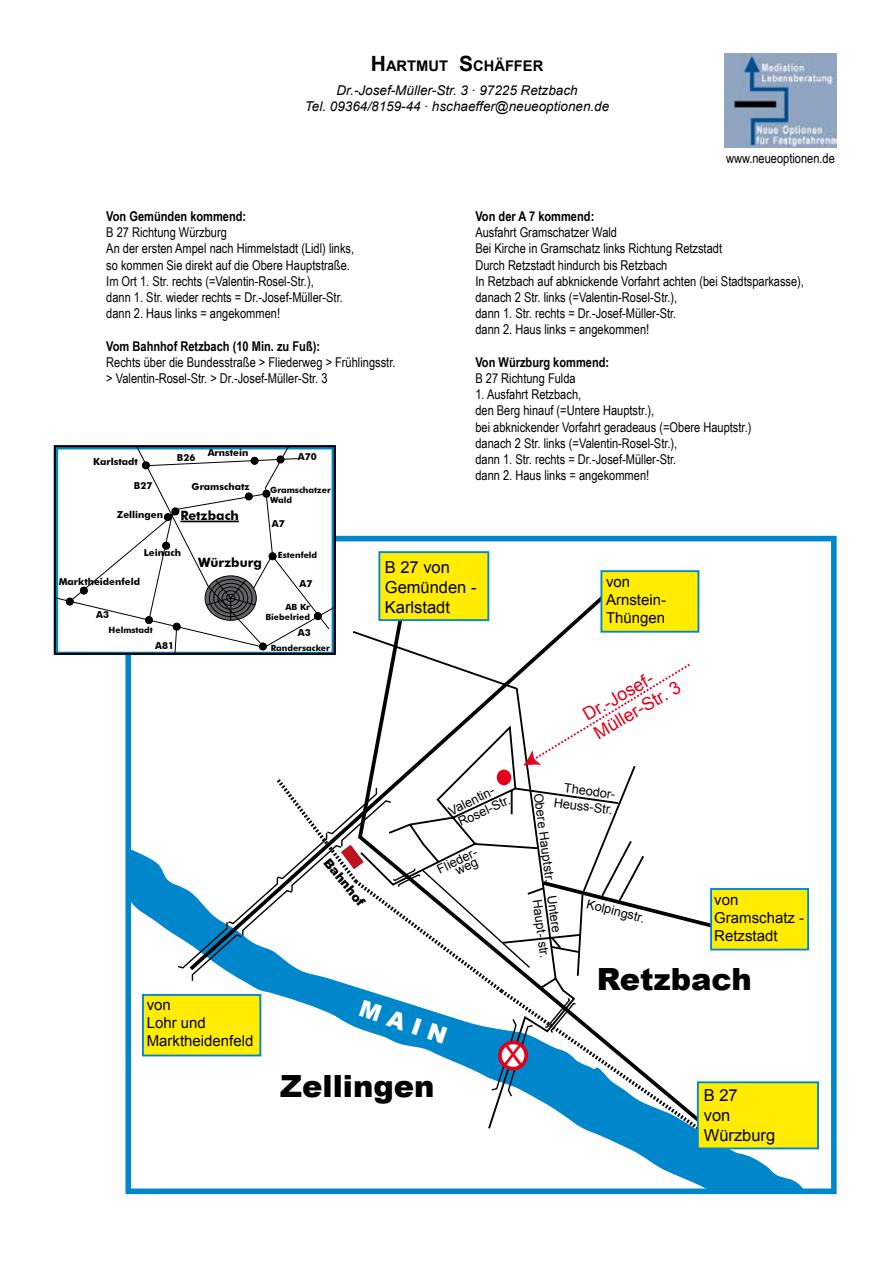
<style>
.page{position:relative;width:893px;height:1263px;background:#fff}
.page>*{position:absolute;margin:0;border:0;box-sizing:border-box;transform-origin:0 0}
.t1{font:900 30.6px "Arial";color:#000}
.t2{font:28.5px "Arial";color:#e2001a;scale:1.04 1}
.t3{font:900 23.1px "Arial";color:#fff}
.t4{font:18px/21.6px "Arial";color:#e2001a}
.t5{font:16.5px/19.8px "Arial";color:#000}
.t6{font:15px/18px "Arial";color:#000}
.t7{font:700 14.7px "Arial";color:#000}
.t8{font:13.5px/16.2px "Arial Narrow";color:#000}
.t9{font:700 13.5px "Arial Narrow";color:#000}
.t10{font:italic 13.5px/16.2px "Arial";color:#000;text-align:center}
.t11{font:12.75px/15.6px "Arial";color:#000;text-align:right}
.t12{font:700 12.75px "Futura BT";color:#000}
.t13{font:900 12.75px "Arial";color:#000}
.t14{font:700 9.6px "Futura BT";color:#000}
.t15{font:700 8.55px/10.2px "Futura BT";color:#000}
.s1{font-size:21px}
</style>
<div class="page">
<div style="left:125px;top:536px;width:712px;height:658px;border:6px solid #0086cb"></div>
<img style="left:725px;top:53px;width:112px;height:95px">
<svg style="left:636px;top:664px;width:54px;height:33px"></svg>
<div style="left:710px;top:888px;width:99px;height:62px;border:2px solid #0086cb"></div>
<div style="left:379px;top:552px;width:109px;height:68px;background:#ffec00"></div>
<div style="left:378px;top:551px;width:111px;height:70px;border:2px solid #0086cb"></div>
<svg style="left:127px;top:848px;width:678px;height:345px"></svg>
<svg style="left:176px;top:921px;width:67px;height:61px"></svg>
<svg style="left:186px;top:567px;width:450px;height:407px"></svg>
<div style="left:698px;top:1082px;width:120px;height:66px;background:#ffec00"></div>
<div style="left:697px;top:1081px;width:122px;height:68px;border:2px solid #0086cb"></div>
<div style="left:601px;top:571px;width:97px;height:61px;background:#ffec00"></div>
<div style="left:600px;top:570px;width:99px;height:63px;border:2px solid #0086cb"></div>
<div style="left:143px;top:995px;width:117px;height:60px;background:#ffec00"></div>
<div style="left:142px;top:994px;width:119px;height:62px;border:2px solid #0086cb"></div>
<svg style="left:53px;top:445px;width:280px;height:204px"></svg>
<svg style="left:141px;top:461px;width:9px;height:8px"></svg>
<svg style="left:244px;top:492px;width:9px;height:8px"></svg>
<div style="left:262px;top:490px;width:8px;height:8px;border:1px solid #000;border-radius:50%"></div>
<svg style="left:262px;top:490px;width:9px;height:7px"></svg>
<svg style="left:268px;top:552px;width:9px;height:8px"></svg>
<svg style="left:313px;top:612px;width:9px;height:8px"></svg>
<svg style="left:258px;top:642px;width:9px;height:8px"></svg>
<div style="left:251px;top:457px;width:8px;height:8px;border:1px solid #000;border-radius:50%"></div>
<svg style="left:250px;top:457px;width:9px;height:7px"></svg>
<svg style="left:276px;top:455px;width:9px;height:8px"></svg>
<svg style="left:145px;top:616px;width:8px;height:8px"></svg>
<svg style="left:65px;top:507px;width:115px;height:98px"></svg>
<svg style="left:172px;top:623px;width:9px;height:29px"></svg>
<div style="left:54px;top:445px;width:282px;height:210px;border:2px solid #000"></div>
<hr style="left:180px;top:521px;width:59px;height:1px;background:#000">
<svg style="left:273px;top:775px;width:444px;height:363px"></svg>
<p class="t7" style="left:371px;top:56px;width:174px"><span class="s1">H</span>ARTMUT <span class="s1">S</span>CHÄFFER</p>
<p class="t10" style="left:305px;top:82px;width:306px">Dr.-Josef-Müller-Str. 3 · 97225 Retzbach<br>Tel. 09364/8159-44 · hschaeffer@neueoptionen.de</p>
<p class="t8" style="left:726px;top:150px;width:110px">www.neueoptionen.de</p>
<p class="t9" style="left:106px;top:206px;width:142px">Von Gemünden kommend:</p>
<p class="t8" style="left:106px;top:224px;width:249px">B 27 Richtung Würzburg<br>An der ersten Ampel nach Himmelstadt (Lidl) links, so kommen Sie direkt auf die Obere Hauptstraße.<br>Im Ort 1. Str. rechts (=Valentin-Rosel-Str.),<br>dann 1. Str. wieder rechts = Dr.-Josef-Müller-Str. dann 2. Haus links = angekommen!</p>
<p class="t9" style="left:106px;top:336px;width:215px">Vom Bahnhof Retzbach (10 Min. zu Fuß):</p>
<p class="t8" style="left:106px;top:353px;width:291px">Rechts über die Bundesstraße &gt; Fliederweg &gt; Frühlingsstr. &gt; Valentin-Rosel-Str. &gt; Dr.-Josef-Müller-Str. 3</p>
<p class="t14" style="left:93px;top:456px;width:46px">Karlstadt</p>
<p class="t14" style="left:134px;top:479px;width:20px">B27</p>
<p class="t14" style="left:208px;top:447px;width:42px">Arnstein</p>
<p class="t14" style="left:177px;top:451px;width:20px">B26</p>
<p class="t14" style="left:298px;top:451px;width:20px">A70</p>
<p class="t15" style="left:270px;top:484px;width:62px">Gramschatzer<br>Wald</p>
<p class="t14" style="left:192px;top:480px;width:60px">Gramschatz</p>
<p class="t14" style="left:117px;top:509px;width:48px">Zellingen</p>
<p class="t12" style="left:180px;top:508px;width:60px">Retzbach</p>
<p class="t14" style="left:272px;top:517px;width:14px">A7</p>
<p class="t9" style="left:475px;top:206px;width:120px">Von der A 7 kommend:</p>
<p class="t8" style="left:475px;top:224px;width:330px">Ausfahrt Gramschatzer Wald<br>Bei Kirche in Gramschatz links Richtung Retzstadt<br>Durch Retzstadt hindurch bis Retzbach<br>In Retzbach auf abknickende Vorfahrt achten (bei Stadtsparkasse), danach 2 Str. links (=Valentin-Rosel-Str.),<br>dann 1. Str. rechts = Dr.-Josef-Müller-Str.<br>dann 2. Haus links = angekommen!</p>
<p class="t9" style="left:475px;top:352px;width:135px">Von Würzburg kommend:</p>
<p class="t8" style="left:475px;top:370px;width:102px">B 27 Richtung Fulda</p>
<p class="t8" style="left:475px;top:386px;width:278px">1. Ausfahrt Retzbach,<br>den Berg hinauf (=Untere Hauptstr.),<br>bei abknickender Vorfahrt geradeaus (=Obere Hauptstr.) danach 2 Str. links (=Valentin-Rosel-Str.),<br>dann 1. Str. rechts = Dr.-Josef-Müller-Str.<br>dann 2. Haus links = angekommen!</p>
<p class="t14" style="left:144px;top:547px;width:39px">Leinach</p>
<p class="t14" style="left:59px;top:575px;width:83px">Marktheidenfeld</p>
<p class="t14" style="left:96px;top:609px;width:14px">A3</p>
<p class="t12" style="left:198px;top:555px;width:65px">Würzburg</p>
<p class="t15" style="left:278px;top:550px;width:41px">Estenfeld</p>
<p class="t14" style="left:300px;top:578px;width:14px">A7</p>
<p class="t15" style="left:265px;top:602px;width:46px;text-align:right">AB Kr<br>Biebelried</p>
<p class="t5" style="left:385px;top:557px;width:92px">B 27 von<br>Gemünden -<br>Karlstadt</p>
<p class="t15" style="left:109px;top:625px;width:46px">Helmstadt</p>
<p class="t14" style="left:298px;top:627px;width:14px">A3</p>
<p class="t6" style="left:606px;top:572px;width:62px">von<br>Arnstein‑<br>Thüngen</p>
<p class="t14" style="left:155px;top:640px;width:20px">A81</p>
<p class="t15" style="left:271px;top:643px;width:61px">Randersacker</p>
<h3 class="t4" style="left:579px;top:706px;width:99px;rotate:-30deg">Dr.-Josef-<br>Müller-Str. 3</h3>
<p class="t6" style="left:147px;top:996px;width:108px">von<br>Lohr und<br>Marktheidenfeld</p>
<p class="t13" style="left:334px;top:854px;width:59px;rotate:51deg">Bahnhof</p>
<p class="t11" style="left:446px;top:805px;width:51px;rotate:-27deg">Valentin‑</p>
<p class="t11" style="left:456px;top:815px;width:57px;rotate:-25deg">Rosel‑Str.</p>
<p class="t11" style="left:434px;top:863px;width:45px;rotate:-26deg">Flieder‑</p>
<h3 class="t3" style="left:366px;top:991px;width:93px;rotate:19deg">M A I N</h3>
<h1 class="t1" style="left:280px;top:1063px;width:156px">Zellingen</h1>
<h2 class="t2" style="left:503px;top:1036px;width:21px">X</h2>
<p class="t11" style="left:557px;top:779px;width:61px;rotate:7deg">Theodor‑<br>Heuss‑Str.</p>
<p class="t11" style="left:546px;top:792px;width:91px;rotate:82deg">Obere Hauptstr.</p>
<p class="t11" style="left:544px;top:899px;width:60px;rotate:82deg">Haupt‑ str.</p>
<p class="t11" style="left:559px;top:894px;width:40px;rotate:82deg">Untere</p>
<p class="t11" style="left:589px;top:896px;width:61px;rotate:14deg">Kolpingstr.</p>
<p class="t6" style="left:714px;top:891px;width:91px">von<br>Gramschatz -<br>Retzstadt</p>
<h1 class="t1" style="left:597px;top:957px;width:156px">Retzbach</h1>
<p class="t5" style="left:704px;top:1086px;width:73px">B 27<br>von<br>Würzburg</p>
</div>
